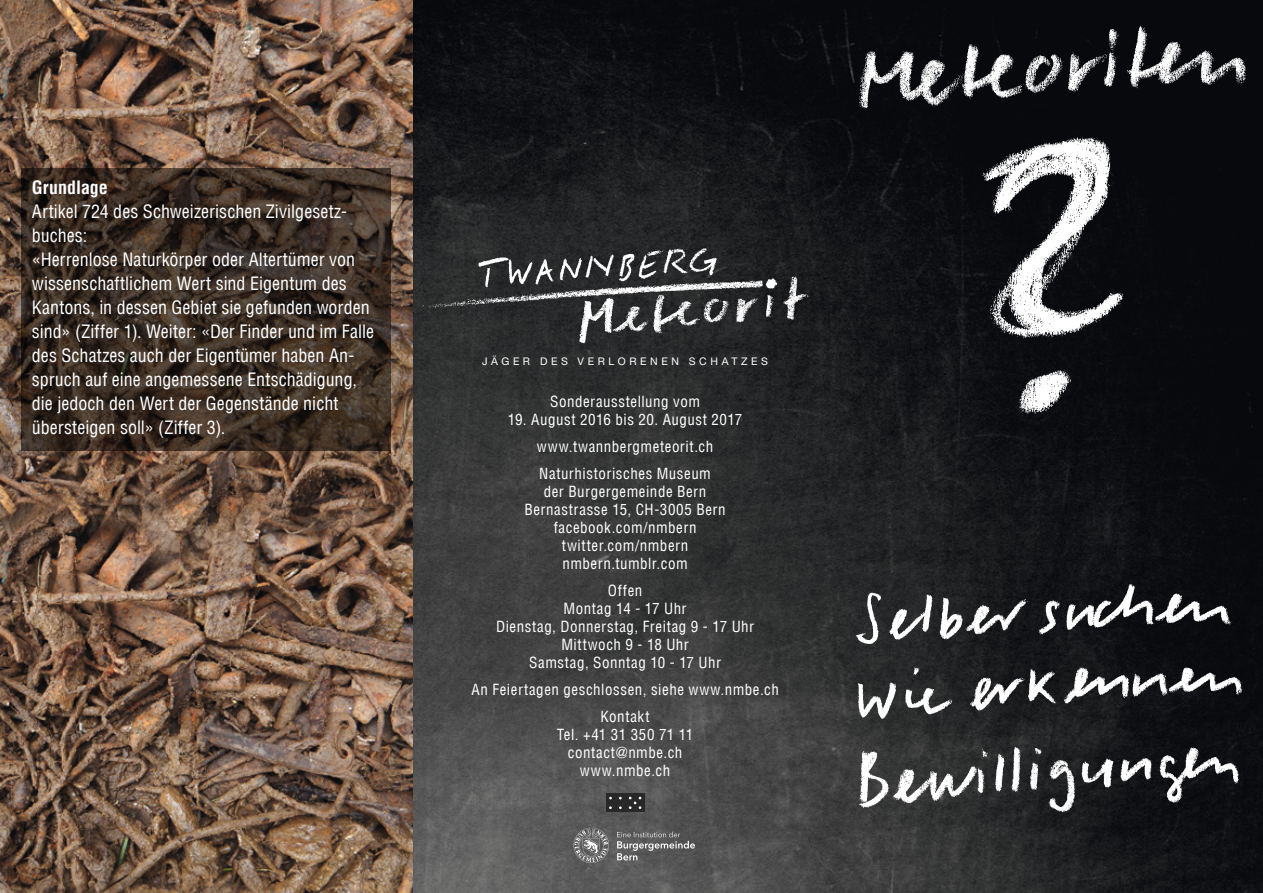
<style>
.page{position:relative;width:1263px;height:893px;background:#fff}
.page>*{position:absolute;margin:0;border:0;box-sizing:border-box;transform-origin:0 0}
.t1{font:condensed 18px/24px "Helvetica LT";color:#fff}
.t2{font:700 condensed 18px "Helvetica LT";color:#fff}
.t3{font:condensed 15px/18px "Helvetica LT";letter-spacing:.035em;color:#fff;text-align:center}
.t4{font:10.5px "Helvetica Neue LT Pro";letter-spacing:.34em;color:#fff}
</style>
<div class="page">
<img style="left:0;top:0;width:1263px;height:893px">
<img style="left:973px;top:121px;width:196px;height:325px">
<img style="left:855px;top:21px;width:399px;height:91px">
<div style="left:606px;top:793px;width:38px;height:19px;background:#282829"></div>
<svg style="left:629px;top:797px;width:12px;height:12px"></svg>
<img style="left:843px;top:568px;width:416px;height:277px">
<img style="left:413px;top:239px;width:398px;height:108px">
<svg style="left:21px;top:168px;width:370px;height:283px;background:#382c23"></svg>
<svg style="left:574px;top:828px;width:121px;height:35px;background:#717171"></svg>
<p class="t2" style="left:32px;top:176px;width:78px">Grundlage</p>
<p class="t1" style="left:32px;top:200px;width:344px">Artikel 724 des Schweizerischen Zivilgesetz&shy;buches:<br>«Herrenlose Naturkörper oder Altertümer von wissenschaftlichem Wert sind Eigentum des Kantons, in dessen Gebiet sie gefunden worden sind» (Ziffer 1). Weiter: «Der Finder und im Falle des Schatzes auch der Eigentümer haben An&shy;spruch auf eine angemessene Entschädigung, die jedoch den Wert der Gegenstände nicht übersteigen soll» (Ziffer 3).</p>
<p class="t4" style="left:482px;top:355px;width:287px">JÄGER DES VERLORENEN SCHATZES</p>
<p class="t3" style="left:550px;top:393px;width:151px">Sonderausstellung vom</p>
<p class="t3" style="left:508px;top:406px;width:236px;line-height:27px">19. August 2016 bis 20. August 2017 www.twannbergmeteorit.ch<br>Naturhistorisches Museum</p>
<p class="t3" style="left:524px;top:483px;width:203px">der Burgergemeinde Bern<br>Bernastrasse 15, CH-3005 Bern facebook.com/nmbern twitter.com/nmbern nmbern.tumblr.com</p>
<p class="t3" style="left:496px;top:582px;width:260px">Offen<br>Montag 14 - 17 Uhr<br>Dienstag, Donnerstag, Freitag 9 - 17 Uhr<br>Mittwoch 9 - 18 Uhr<br>Samstag, Sonntag 10 - 17 Uhr</p>
<p class="t3" style="left:471px;top:676px;width:309px;line-height:27px">An Feiertagen geschlossen, siehe www.nmbe.ch<br>Kontakt</p>
<p class="t3" style="left:557px;top:726px;width:138px">Tel. +41 31 350 71 11 contact@nmbe.ch www.nmbe.ch</p>
</div>
